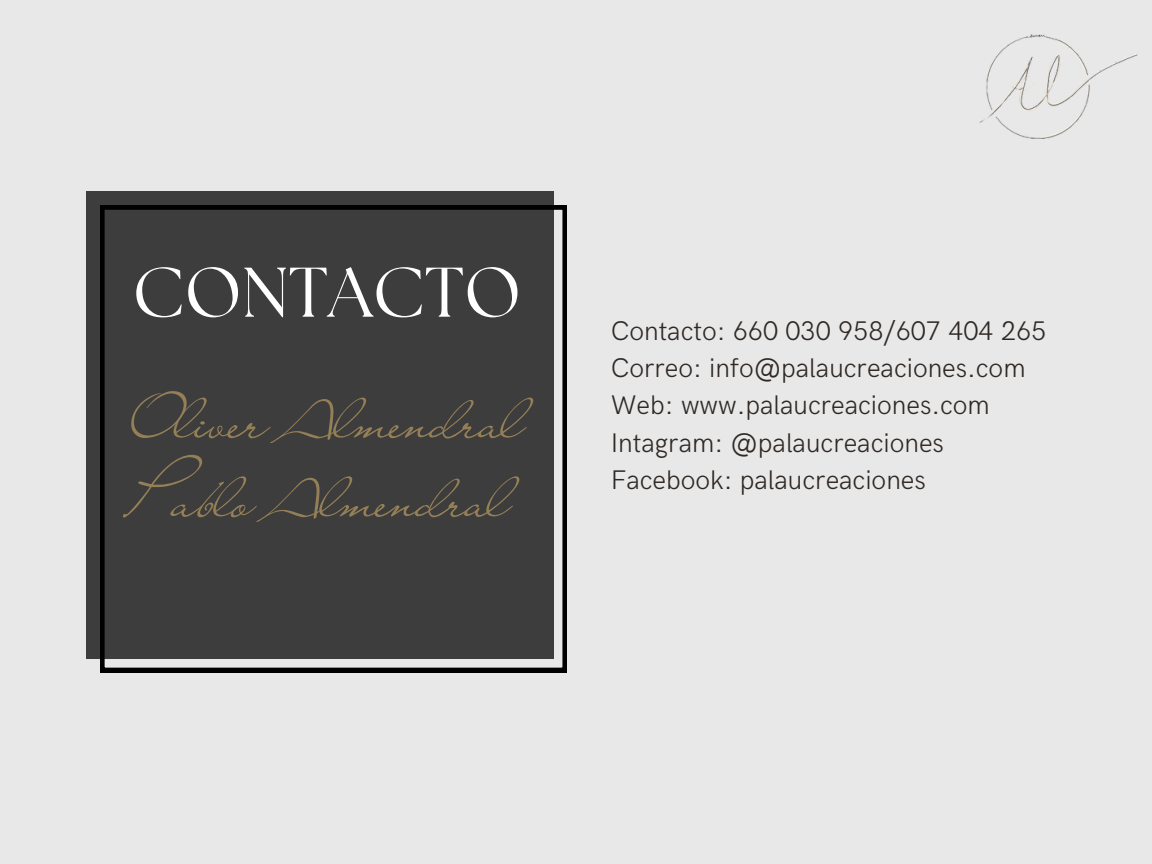
<style>
.page{position:relative;width:1152px;height:864px;background:#e8e8e8}
.page>*{position:absolute;margin:0;border:0;box-sizing:border-box;transform-origin:0 0}
.t1{font:70.05px "The Seasons";color:#fff}
.t2{font:56.4px/78.8px "Liana";color:#947f57}
.t3{font:300 27px/37.2px "HK Grotesk";color:#2f2925}
</style>
<div class="page">
<div style="left:86px;top:192px;width:468px;height:467px;background:#3d3d3d"></div>
<svg style="left:100px;top:205px;width:467px;height:467px"></svg>
<img style="left:979px;top:34px;width:159px;height:105px">
<h1 class="t1" style="left:133px;top:261px;width:390px">CONTACTO</h1>
<h2 class="t2" style="left:129px;top:378px;width:396px">Oliver Almendral<br>Pablo Almendral</h2>
<p class="t3" style="left:611px;top:313px;width:437px">Contacto: 660 030 958/607 404 265<br>Correo: info@palaucreaciones.com<br>Web: www.palaucreaciones.com<br>Intagram: @palaucreaciones<br>Facebook: palaucreaciones</p>
</div>
